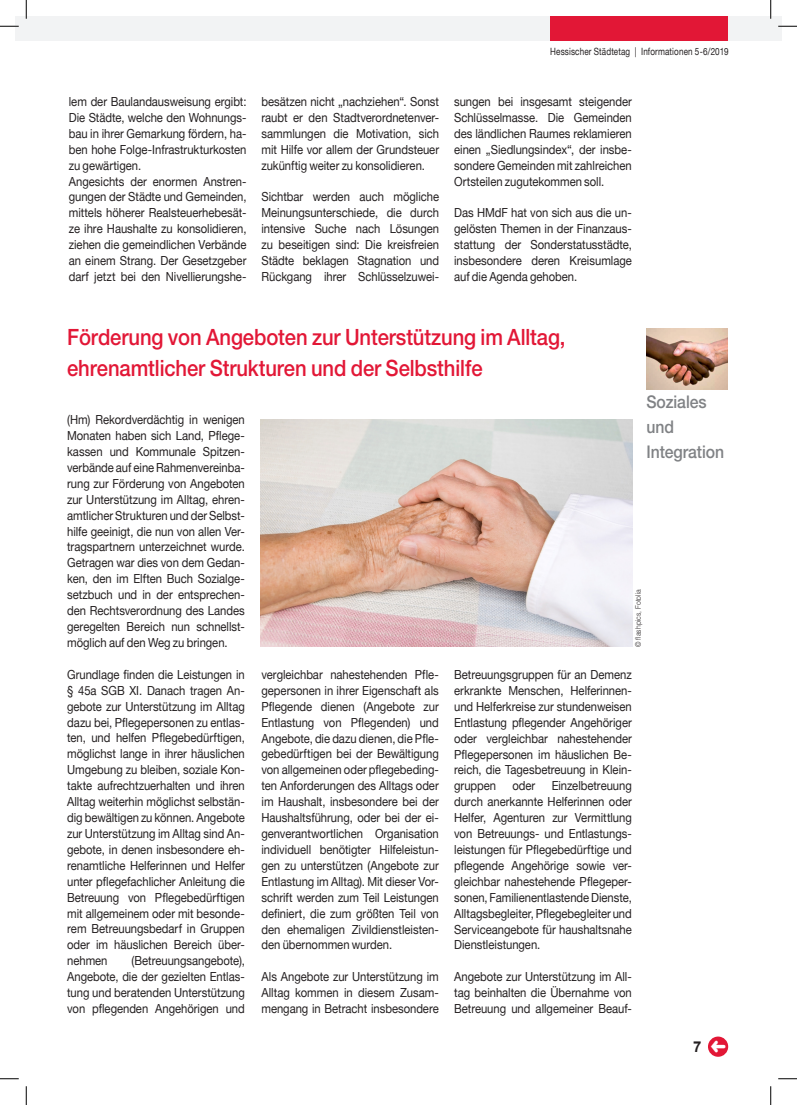
<style>
.page{position:relative;width:797px;height:1105px;background:#fff}
.page>*{position:absolute;margin:0;border:0;box-sizing:border-box;transform-origin:0 0}
.t1{font:500 22.5px/31.9px "Helvetica 65";letter-spacing:-.005em;color:#e21736;scale:.9 1}
.t2{font:500 17.5px/25px "Helvetica 65";letter-spacing:-.005em;color:#808285;scale:.9 1}
.t3{font:700 15px "Arial";color:#231f20}
.t4{font:12.5px/15.9px "Helvetica Neue";color:#231f20;text-align:justify;scale:.9 1}
.t5{font:10px "Helvetica Neue";letter-spacing:.015em;color:#231f20;scale:.81 1}
.t6{font:300 7.5px "Helvetica";letter-spacing:.005em;color:#231f20;scale:.9 1}
</style>
<div class="page">
<div style="left:16px;top:16px;width:10px;height:24px;background:#f2f3f4"></div>
<div style="left:26px;top:16px;width:755px;height:24px;background:#f2f3f4"></div>
<div style="left:550px;top:16px;width:178px;height:24px;background:#e21736"></div>
<img style="left:646px;top:329px;width:81px;height:61px">
<img style="left:261px;top:419px;width:371px;height:228px">
<div style="left:708px;top:1036px;width:20px;height:21px;background:#e21736;border-radius:50%"></div>
<svg style="left:0;top:25px;width:19px;height:2px"></svg>
<svg style="left:778px;top:25px;width:19px;height:2px"></svg>
<svg style="left:0;top:1078px;width:19px;height:1px"></svg>
<svg style="left:778px;top:1078px;width:19px;height:1px"></svg>
<svg style="left:25px;top:0;width:2px;height:19px"></svg>
<svg style="left:25px;top:1086px;width:2px;height:19px"></svg>
<svg style="left:770px;top:0;width:1px;height:19px"></svg>
<svg style="left:770px;top:1086px;width:1px;height:19px"></svg>
<p class="t5" style="left:550px;top:46px;width:222px">Hessischer Städtetag | Informationen 5-6/2019</p>
<p class="t4" style="left:69px;top:93px;width:199px;text-align:left">lem der Baulandausweisung ergibt:<br>Die Städte, welche den Wohnungs&shy;bau in ihrer Gemarkung fördern, ha&shy;ben hohe Folge-Infrastrukturkosten zu gewärtigen.<br>Angesichts der enormen Anstren&shy;gungen der Städte und Gemeinden, mittels höherer Realsteuerhebesät&shy;ze ihre Haushalte zu konsolidieren, ziehen die gemeindlichen Verbände an einem Strang. Der Gesetzgeber darf jetzt bei den Nivellierungshe-</p>
<p class="t4" style="left:261px;top:93px;width:199px">besätzen nicht „nachziehen“. Sonst raubt er den Stadtverordnetenver&shy;sammlungen die Motivation, sich mit Hilfe vor allem der Grundsteuer zukünftig weiter zu konsolidieren.</p>
<p class="t4" style="left:261px;top:189px;width:199px">Sichtbar werden auch mögliche Meinungsunterschiede, die durch intensive Suche nach Lösungen zu beseitigen sind: Die kreisfreien Städte beklagen Stagnation und Rückgang ihrer Schlüsselzuwei-</p>
<p class="t4" style="left:454px;top:93px;width:199px">sungen bei insgesamt steigender Schlüsselmasse. Die Gemeinden des ländlichen Raumes reklamieren einen „Siedlungsindex“, der insbe&shy;sondere Gemeinden mit zahlreichen Ortsteilen zugutekommen soll.</p>
<p class="t4" style="left:454px;top:205px;width:199px">Das HMdF hat von sich aus die un&shy;gelösten Themen in der Finanzaus&shy;stattung der Sonderstatusstädte, insbesondere deren Kreisumlage auf die Agenda gehoben.</p>
<h1 class="t1" style="left:67px;top:320px;width:555px">Förderung von Angeboten zur Unterstützung im Alltag, ehrenamtlicher Strukturen und der Selbsthilfe</h1>
<p class="t4" style="left:67px;top:412px;width:199px">(Hm) Rekordverdächtig in wenigen Monaten haben sich Land, Pflege&shy;kassen und Kommunale Spitzen&shy;verbände auf eine Rahmenvereinba&shy;rung zur Förderung von Angeboten zur Unterstützung im Alltag, ehren&shy;amtlicher Strukturen und der Selbst&shy;hilfe geeinigt, die nun von allen Ver&shy;tragspartnern unterzeichnet wurde.<br>Getragen war dies von dem Gedan&shy;ken, den im Elften Buch Sozialge&shy;setzbuch und in der entsprechen&shy;den Rechtsverordnung des Landes geregelten Bereich nun schnellst&shy;möglich auf den Weg zu bringen.</p>
<p class="t4" style="left:67px;top:666px;width:199px">Grundlage finden die Leistungen in § 45a SGB XI. Danach tragen An&shy;gebote zur Unterstützung im Alltag dazu bei, Pflegepersonen zu entlas&shy;ten, und helfen Pflegebedürftigen, möglichst lange in ihrer häuslichen Umgebung zu bleiben, soziale Kon&shy;takte aufrechtzuerhalten und ihren Alltag weiterhin möglichst selbstän&shy;dig bewältigen zu können. Angebote zur Unterstützung im Alltag sind An&shy;gebote, in denen insbesondere eh&shy;renamtliche Helferinnen und Helfer unter pflegefachlicher Anleitung die Betreuung von Pflegebedürftigen mit allgemeinem oder mit besonde&shy;rem Betreuungsbedarf in Gruppen oder im häuslichen Bereich über&shy;nehmen</p>
<h2 class="t2" style="left:646px;top:390px;width:88px">Soziales und<br>Integration</h2>
<p class="t6" style="left:633px;top:647px;width:66px;rotate:-90deg">© flashpics, Fotolia</p>
<p class="t4" style="left:261px;top:666px;width:198px">vergleichbar nahestehenden Pfle&shy;gepersonen in ihrer Eigenschaft als Pflegende dienen (Angebote zur Entlastung von Pflegenden) und Angebote, die dazu dienen, die Pfle&shy;gebedürftigen bei der Bewältigung von allgemeinen oder pflegebeding&shy;ten Anforderungen des Alltags oder im Haushalt, insbesondere bei der Haushaltsführung, oder bei der ei&shy;genverantwortlichen Organisation individuell benötigter Hilfeleistun&shy;gen zu unterstützen (Angebote zur Entlastung im Alltag). Mit dieser Vor&shy;schrift werden zum Teil Leistungen definiert, die zum größten Teil von den ehemaligen Zivildienstleisten&shy;den übernommen wurden.</p>
<p class="t4" style="left:261px;top:969px;width:198px">Als Angebote zur Unterstützung im Alltag kommen in diesem Zusam&shy;mengang in Betracht insbesondere</p>
<p class="t4" style="left:454px;top:666px;width:199px">Betreuungsgruppen für an Demenz erkrankte Menschen, Helferinnen&shy;und Helferkreise zur stundenweisen Entlastung pflegender Angehöriger oder vergleichbar nahestehender Pflegepersonen im häuslichen Be&shy;reich, die Tagesbetreuung in Klein&shy;gruppen</p>
<p class="t4" style="left:454px;top:778px;width:199px;text-indent:97px">Einzelbetreuung durch anerkannte Helferinnen oder Helfer, Agenturen zur Vermittlung von Betreuungs- und Entlastungs&shy;leistungen für Pflegebedürftige und pflegende Angehörige sowie ver&shy;gleichbar nahestehende Pflegeper&shy;sonen, Familienentlastende Dienste, Alltagsbegleiter, Pflegebegleiter und Serviceangebote für haushaltsnahe Dienstleistungen.</p>
<p class="t4" style="left:454px;top:969px;width:199px">Angebote zur Unterstützung im All&shy;tag beinhalten die Übernahme von Betreuung und allgemeiner Beauf-</p>
<p class="t4" style="left:512px;top:778px;width:27px">oder</p>
<p class="t4" style="left:67px;top:953px;width:199px;text-indent:64px">(Betreuungsangebote), Angebote, die der gezielten Entlas&shy;tung und beratenden Unterstützung von pflegenden Angehörigen und</p>
<p class="t3" style="left:693px;top:1036px;width:10px">7</p>
</div>
